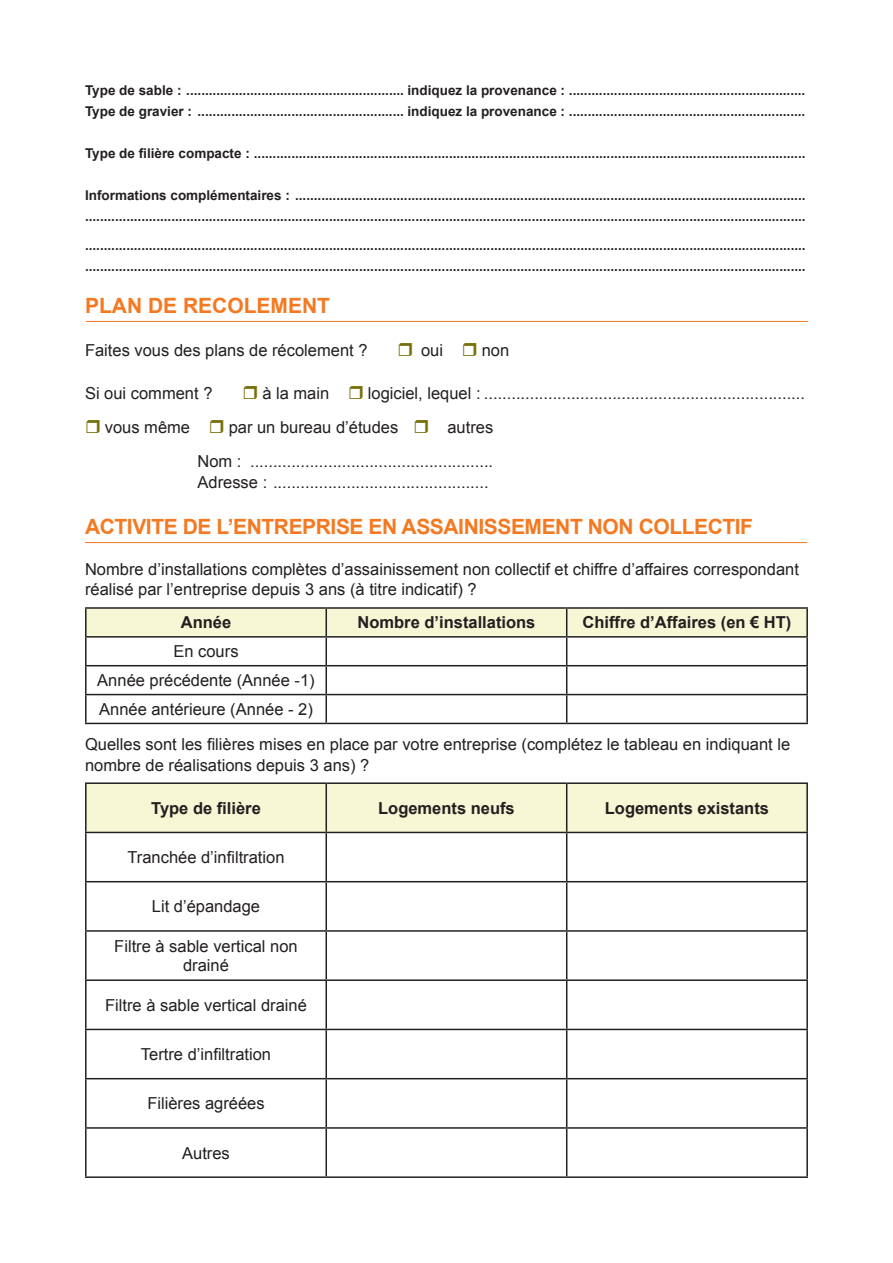
<style>
.page{position:relative;width:893px;height:1263px;background:#fff}
.page>*{position:absolute;margin:0;border:0;box-sizing:border-box;transform-origin:0 0}
.t1{font:700 21px "Arial";letter-spacing:-.02em;color:#f47921}
.t2{font:700 21px "Arial";color:#f47921}
.t3{font:16.5px/19.8px "Arial";color:#231f20}
.t4{font:700 16.5px "Arial";color:#231f20}
.t5{font:700 13.5px/21px "Arial";color:#231f20}
</style>
<div class="page">
<hr style="left:85px;top:607px;width:241px;height:2px;background:#231f20">
<hr style="left:85px;top:609px;width:2px;height:27px;background:#231f20">
<hr style="left:326px;top:607px;width:241px;height:2px;background:#231f20">
<hr style="left:567px;top:607px;width:241px;height:2px;background:#231f20">
<hr style="left:806px;top:609px;width:2px;height:27px;background:#231f20">
<hr style="left:85px;top:636px;width:241px;height:2px;background:#231f20">
<hr style="left:85px;top:638px;width:2px;height:27px;background:#231f20">
<hr style="left:567px;top:636px;width:241px;height:2px;background:#231f20">
<hr style="left:806px;top:638px;width:2px;height:27px;background:#231f20">
<hr style="left:85px;top:665px;width:241px;height:1px;background:#231f20">
<hr style="left:85px;top:666px;width:2px;height:28px;background:#231f20">
<hr style="left:567px;top:665px;width:241px;height:1px;background:#231f20">
<hr style="left:806px;top:666px;width:2px;height:28px;background:#231f20">
<hr style="left:85px;top:694px;width:241px;height:1px;background:#231f20">
<hr style="left:85px;top:695px;width:2px;height:28px;background:#231f20">
<hr style="left:567px;top:694px;width:241px;height:1px;background:#231f20">
<svg style="left:86px;top:608px;width:721px;height:115px"></svg>
<hr style="left:806px;top:695px;width:2px;height:28px;background:#231f20">
<hr style="left:85px;top:723px;width:241px;height:1px;background:#231f20">
<hr style="left:326px;top:723px;width:241px;height:1px;background:#231f20">
<hr style="left:567px;top:723px;width:241px;height:1px;background:#231f20">
<div style="left:87px;top:784px;width:719px;height:48px;background:#f6f7d5"></div>
<hr style="left:85px;top:782px;width:241px;height:2px;background:#231f20">
<hr style="left:85px;top:784px;width:2px;height:48px;background:#231f20">
<hr style="left:326px;top:782px;width:241px;height:2px;background:#231f20">
<hr style="left:325px;top:784px;width:2px;height:48px;background:#231f20">
<hr style="left:567px;top:782px;width:241px;height:2px;background:#231f20">
<hr style="left:566px;top:784px;width:1px;height:48px;background:#231f20">
<hr style="left:806px;top:784px;width:2px;height:48px;background:#231f20">
<hr style="left:85px;top:832px;width:241px;height:1px;background:#231f20">
<hr style="left:85px;top:833px;width:2px;height:48px;background:#231f20">
<hr style="left:326px;top:832px;width:241px;height:1px;background:#231f20">
<hr style="left:325px;top:833px;width:2px;height:48px;background:#231f20">
<hr style="left:567px;top:832px;width:241px;height:1px;background:#231f20">
<hr style="left:566px;top:833px;width:1px;height:48px;background:#231f20">
<hr style="left:806px;top:833px;width:2px;height:48px;background:#231f20">
<hr style="left:85px;top:881px;width:241px;height:1px;background:#231f20">
<hr style="left:85px;top:882px;width:2px;height:48px;background:#231f20">
<hr style="left:326px;top:881px;width:241px;height:1px;background:#231f20">
<hr style="left:325px;top:882px;width:2px;height:48px;background:#231f20">
<hr style="left:567px;top:881px;width:241px;height:1px;background:#231f20">
<hr style="left:566px;top:882px;width:1px;height:48px;background:#231f20">
<hr style="left:806px;top:882px;width:2px;height:48px;background:#231f20">
<hr style="left:85px;top:930px;width:241px;height:2px;background:#231f20">
<hr style="left:85px;top:932px;width:2px;height:47px;background:#231f20">
<hr style="left:326px;top:930px;width:241px;height:2px;background:#231f20">
<hr style="left:325px;top:932px;width:2px;height:47px;background:#231f20">
<hr style="left:567px;top:930px;width:241px;height:2px;background:#231f20">
<hr style="left:566px;top:932px;width:1px;height:47px;background:#231f20">
<hr style="left:806px;top:932px;width:2px;height:47px;background:#231f20">
<hr style="left:85px;top:979px;width:241px;height:2px;background:#231f20">
<hr style="left:85px;top:981px;width:2px;height:48px;background:#231f20">
<hr style="left:326px;top:979px;width:241px;height:2px;background:#231f20">
<hr style="left:325px;top:981px;width:2px;height:48px;background:#231f20">
<hr style="left:567px;top:979px;width:241px;height:2px;background:#231f20">
<hr style="left:566px;top:981px;width:1px;height:48px;background:#231f20">
<hr style="left:806px;top:981px;width:2px;height:48px;background:#231f20">
<hr style="left:85px;top:1029px;width:241px;height:1px;background:#231f20">
<hr style="left:85px;top:1030px;width:2px;height:48px;background:#231f20">
<hr style="left:326px;top:1029px;width:241px;height:1px;background:#231f20">
<hr style="left:325px;top:1030px;width:2px;height:48px;background:#231f20">
<hr style="left:567px;top:1029px;width:241px;height:1px;background:#231f20">
<hr style="left:566px;top:1030px;width:1px;height:48px;background:#231f20">
<hr style="left:806px;top:1030px;width:2px;height:48px;background:#231f20">
<hr style="left:85px;top:1078px;width:241px;height:1px;background:#231f20">
<hr style="left:85px;top:1079px;width:2px;height:48px;background:#231f20">
<hr style="left:326px;top:1078px;width:241px;height:1px;background:#231f20">
<hr style="left:325px;top:1079px;width:2px;height:48px;background:#231f20">
<hr style="left:567px;top:1078px;width:241px;height:1px;background:#231f20">
<hr style="left:566px;top:1079px;width:1px;height:48px;background:#231f20">
<hr style="left:806px;top:1079px;width:2px;height:48px;background:#231f20">
<hr style="left:85px;top:1127px;width:241px;height:2px;background:#231f20">
<hr style="left:85px;top:1129px;width:2px;height:47px;background:#231f20">
<hr style="left:326px;top:1127px;width:241px;height:2px;background:#231f20">
<hr style="left:325px;top:1129px;width:2px;height:47px;background:#231f20">
<hr style="left:567px;top:1127px;width:241px;height:2px;background:#231f20">
<hr style="left:566px;top:1129px;width:1px;height:47px;background:#231f20">
<hr style="left:806px;top:1129px;width:2px;height:47px;background:#231f20">
<hr style="left:85px;top:1176px;width:241px;height:2px;background:#231f20">
<hr style="left:326px;top:1176px;width:241px;height:2px;background:#231f20">
<hr style="left:567px;top:1176px;width:241px;height:2px;background:#231f20">
<hr style="left:86px;top:321px;width:722px;height:1px;background:#f47921">
<hr style="left:85px;top:542px;width:722px;height:1px;background:#f47921">
<p class="t5" style="left:85px;top:80px;width:722px">Type de sable : .......................................................... indiquez la provenance : ...............................................................</p>
<p class="t5" style="left:85px;top:101px;width:722px">Type de gravier : ....................................................... indiquez la provenance : ...............................................................</p>
<p class="t5" style="left:85px;top:143px;width:722px">Type de filière compacte : ...................................................................................................................................................</p>
<p class="t5" style="left:85px;top:185px;width:722px">Informations complémentaires : ........................................................................................................................................ ................................................................................................................................................................................................</p>
<p class="t5" style="left:85px;top:236px;width:722px">................................................................................................................................................................................................ ................................................................................................................................................................................................</p>
<p class="t2" style="left:85px;top:292px;width:247px">PLAN DE RECOLEMENT</p>
<p class="t3" style="left:85px;top:340px;width:284px">Faites vous des plans de récolement ?</p>
<p class="t3" style="left:421px;top:340px;width:24px">oui</p>
<p class="t3" style="left:482px;top:340px;width:29px">non</p>
<p class="t3" style="left:85px;top:383px;width:129px">Si oui comment ?</p>
<p class="t3" style="left:262px;top:383px;width:68px">à la main</p>
<p class="t3" style="left:368px;top:383px;width:439px">logiciel, lequel : ......................................................................</p>
<p class="t3" style="left:105px;top:417px;width:87px">vous même</p>
<p class="t3" style="left:229px;top:417px;width:171px">par un bureau d’études</p>
<p class="t3" style="left:447px;top:417px;width:47px">autres</p>
<p class="t3" style="left:198px;top:451px;width:297px">Nom : .....................................................</p>
<p class="t3" style="left:198px;top:472px;width:293px">Adresse : ...............................................</p>
<p class="t1" style="left:85px;top:513px;width:670px">ACTIVITE DE L’ENTREPRISE EN ASSAINISSEMENT NON COLLECTIF</p>
<p class="t3" style="left:85px;top:559px;width:715px">Nombre d’installations complètes d’assainissement non collectif et chiffre d’affaires correspondant réalisé par l’entreprise depuis 3 ans (à titre indicatif) ?</p>
<p class="t4" style="left:181px;top:612px;width:52px">Année</p>
<p class="t4" style="left:358px;top:612px;width:179px">Nombre d’installations</p>
<p class="t4" style="left:582px;top:612px;width:211px">Chiffre d’Affaires (en € HT)</p>
<p class="t3" style="left:173px;top:642px;width:67px">En cours</p>
<p class="t3" style="left:97px;top:671px;width:219px">Année précédente (Année -1)</p>
<p class="t3" style="left:99px;top:699px;width:215px">Année antérieure (Année - 2)</p>
<p class="t3" style="left:85px;top:734px;width:707px;line-height:21px">Quelles sont les filières mises en place par votre entreprise (complétez le tableau en indiquant le nombre de réalisations depuis 3 ans) ?</p>
<p class="t4" style="left:151px;top:797px;width:111px">Type de filière</p>
<p class="t4" style="left:378px;top:797px;width:138px">Logements neufs</p>
<p class="t4" style="left:605px;top:797px;width:166px">Logements existants</p>
<p class="t3" style="left:127px;top:847px;width:159px">Tranchée d’infiltration</p>
<p class="t3" style="left:152px;top:897px;width:110px">Lit d’épandage</p>
<p class="t3" style="left:114px;top:936px;width:185px;text-align:center">Filtre à sable vertical non drainé</p>
<p class="t3" style="left:105px;top:995px;width:203px">Filtre à sable vertical drainé</p>
<p class="t3" style="left:141px;top:1044px;width:132px">Tertre d’infiltration</p>
<p class="t3" style="left:147px;top:1094px;width:119px">Filières agréées</p>
<p class="t3" style="left:182px;top:1143px;width:49px">Autres</p>
</div>
